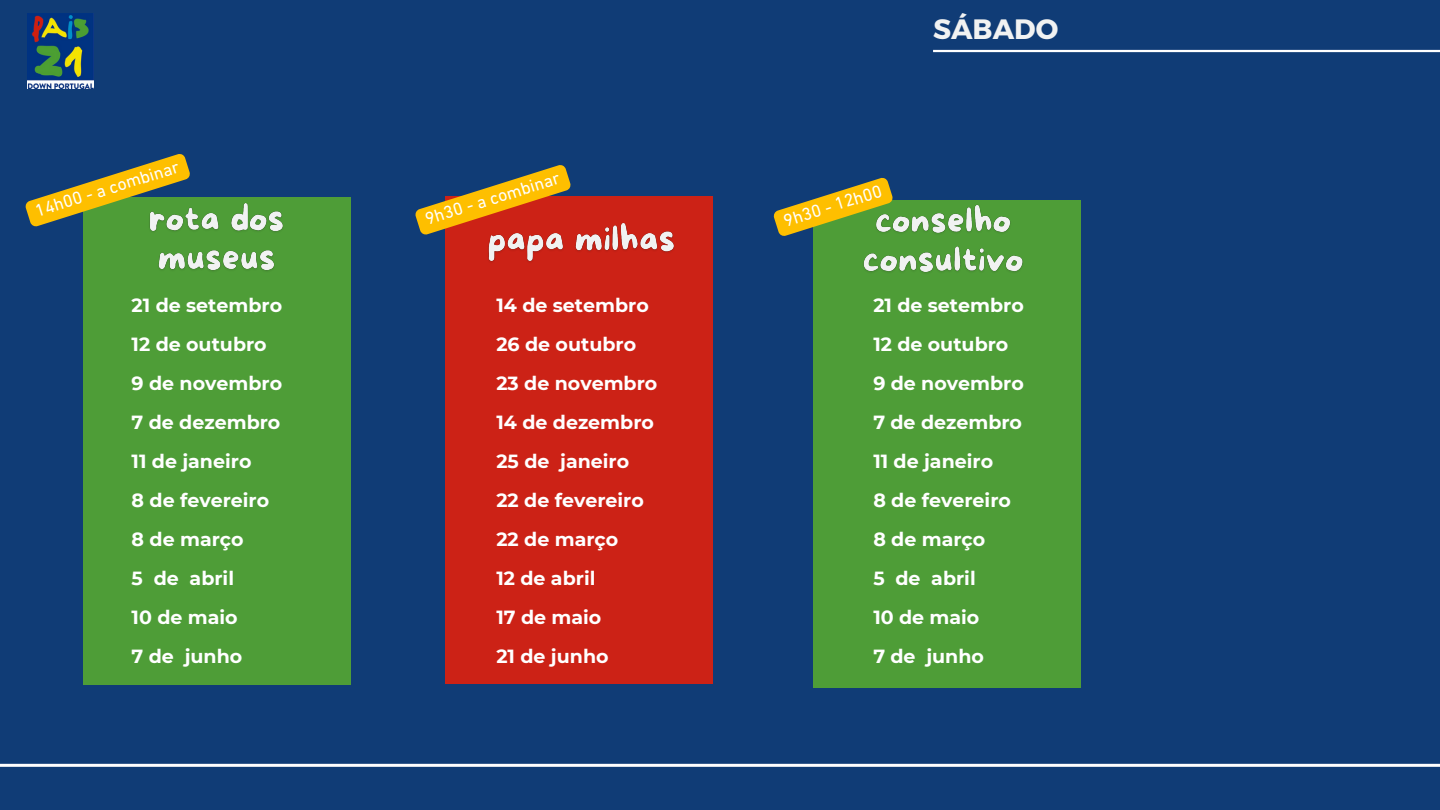
<style>
.page{position:relative;width:1440px;height:810px;background:#103c76}
.page>*{position:absolute;margin:0;border:0;box-sizing:border-box;transform-origin:0 0}
.t1{font:700 28px "Montserrat";color:#f1f2f2}
.t2{font:700 19px/39px "Montserrat";color:#fff}
.t3{font:17.8px "DIN Next LT Pro";color:#fff}
</style>
<div class="page">
<hr style="left:0;top:764px;width:1440px;height:3px;background:#fff">
<hr style="left:933px;top:50px;width:507px;height:2px;background:#fff">
<img style="left:28px;top:14px;width:66px;height:74px">
<div style="left:84px;top:197px;width:267px;height:488px;background:#4e9d37"></div>
<img style="left:150px;top:203px;width:133px;height:68px">
<div style="left:445px;top:196px;width:267px;height:488px;background:#cc2216"></div>
<div style="left:813px;top:201px;width:268px;height:487px;background:#4e9d37"></div>
<img style="left:488px;top:223px;width:186px;height:39px">
<img style="left:863px;top:204px;width:160px;height:69px">
<svg style="left:25px;top:154px;width:166px;height:74px"></svg>
<svg style="left:415px;top:165px;width:157px;height:71px"></svg>
<svg style="left:773px;top:177px;width:121px;height:60px"></svg>
<p class="t3" style="left:34px;top:204px;width:151px;rotate:-17deg">14h00 - a combinar</p>
<h3 class="t3" style="left:423px;top:212px;width:142px;rotate:-17deg">9h30 - a combinar</h3>
<p class="t3" style="left:782px;top:213px;width:104px;rotate:-17deg">9h30 - 12h00</p>
<h3 class="t1" style="left:933px;top:11px;width:127px">SÁBADO</h3>
<h3 class="t2" style="left:132px;top:286px;width:152px">21 de setembro<br>12 de outubro<br>9 de novembro<br>7 de dezembro<br>11 de janeiro<br>8 de fevereiro<br>8 de março<br>5 de abril<br>10 de maio<br>7 de junho</h3>
<h2 class="t2" style="left:496px;top:286px;width:162px">14 de setembro<br>26 de outubro<br>23 de novembro<br>14 de dezembro<br>25 de janeiro<br>22 de fevereiro<br>22 de março<br>12 de abril<br>17 de maio<br>21 de junho</h2>
<p class="t2" style="left:873px;top:286px;width:152px">21 de setembro<br>12 de outubro<br>9 de novembro<br>7 de dezembro<br>11 de janeiro<br>8 de fevereiro<br>8 de março<br>5 de abril<br>10 de maio<br>7 de junho</p>
</div>
